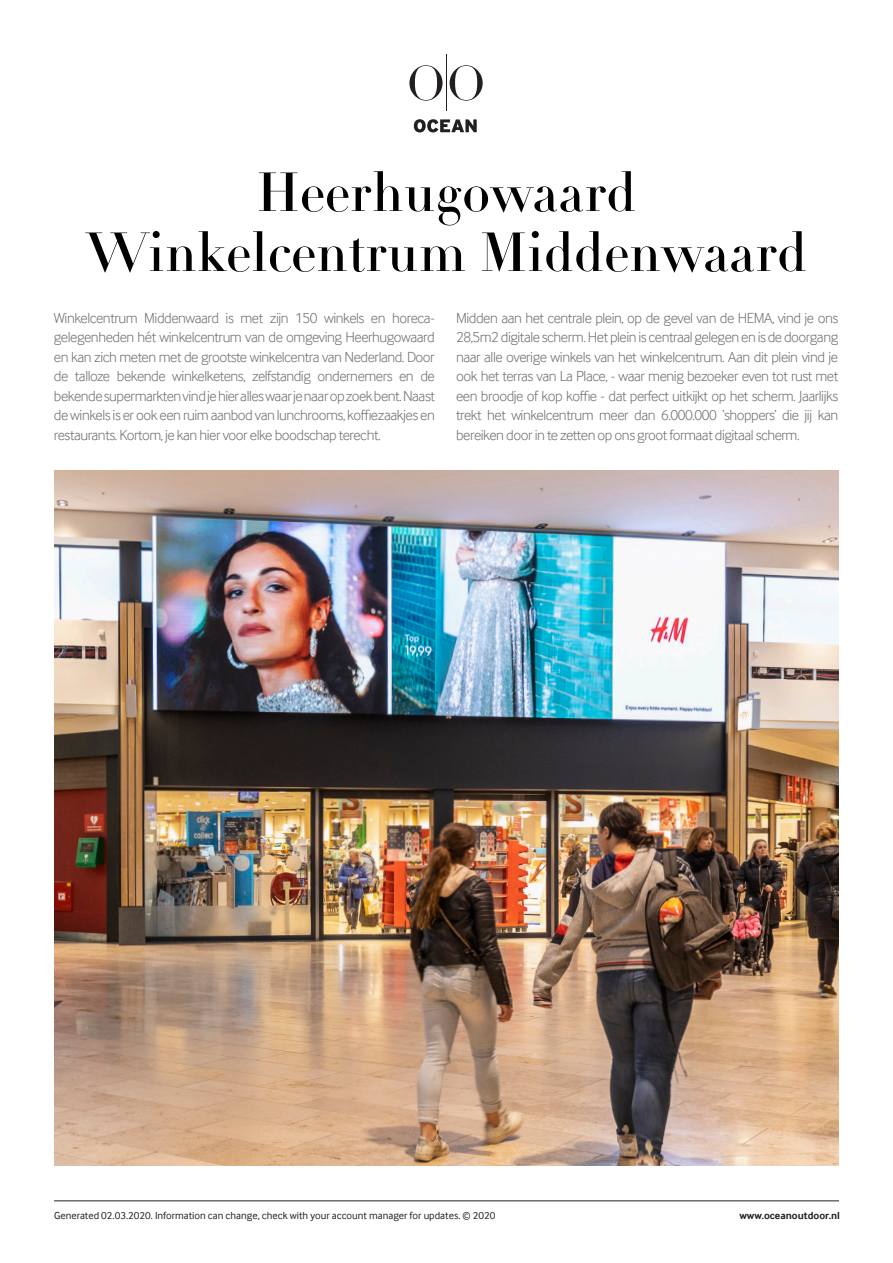
<style>
.page{position:relative;width:893px;height:1263px;background:#fff}
.page>*{position:absolute;margin:0;border:0;box-sizing:border-box;transform-origin:0 0}
.t1{font:54px "Didot LT Pro Headline";color:#000001}
.t2{font:300 15px/19.5px "Inter Face";letter-spacing:-.03em;color:#6c6d70;text-align:justify}
.t3{font:10.5px "Inter Face";color:#231f20}
.t4{font:700 10.5px "Inter Face";color:#231f20}
</style>
<div class="page">
<svg style="left:414px;top:119px;width:63px;height:13px"></svg>
<svg style="left:409px;top:65px;width:34px;height:36px"></svg>
<svg style="left:450px;top:65px;width:33px;height:36px"></svg>
<hr style="left:446px;top:54px;width:1px;height:56px;background:#231f20">
<img style="left:54px;top:471px;width:785px;height:694px">
<hr style="left:54px;top:1200px;width:785px;height:1px;background:#231f20">
<hr style="left:892px;top:172px;width:1px;height:257px;background:#d1d2d4">
<p class="t1" style="left:257px;top:159px;width:381px">Heerhugowaard</p>
<p class="t1" style="left:86px;top:219px;width:723px">Winkelcentrum Middenwaard</p>
<p class="t2" style="left:54px;top:309px;width:382px">Winkelcentrum Middenwaard is met zijn 150 winkels en horeca&shy;gelegenheden hét winkelcentrum van de omgeving Heerhugowaard en kan zich meten met de grootste winkelcentra van Nederland. Door de talloze bekende winkelketens, zelfstandig ondernemers en de bekende supermarkten vind je hier alles waar je naar op zoek bent. Naast de winkels is er ook een ruim aanbod van lunchrooms, koffiezaakjes en restaurants. Kortom, je kan hier voor elke boodschap terecht.</p>
<p class="t2" style="left:456px;top:309px;width:384px">Midden aan het centrale plein, op de gevel van de HEMA, vind je ons 28,5m2 digitale scherm. Het plein is centraal gelegen en is de doorgang naar alle overige winkels van het winkelcentrum. Aan dit plein vind je ook het terras van La Place, - waar menig bezoeker even tot rust met een broodje of kop koffie - dat perfect uitkijkt op het scherm. Jaarlijks trekt het winkelcentrum meer dan 6.000.000 ‘shoppers’ die jij kan bereiken door in te zetten op ons groot formaat digitaal scherm.</p>
<p class="t3" style="left:54px;top:1210px;width:443px">Generated 02.03.2020. Information can change, check with your account manager for updates. © 2020</p>
<p class="t4" style="left:739px;top:1210px;width:102px">www.oceanoutdoor.nl</p>
</div>
